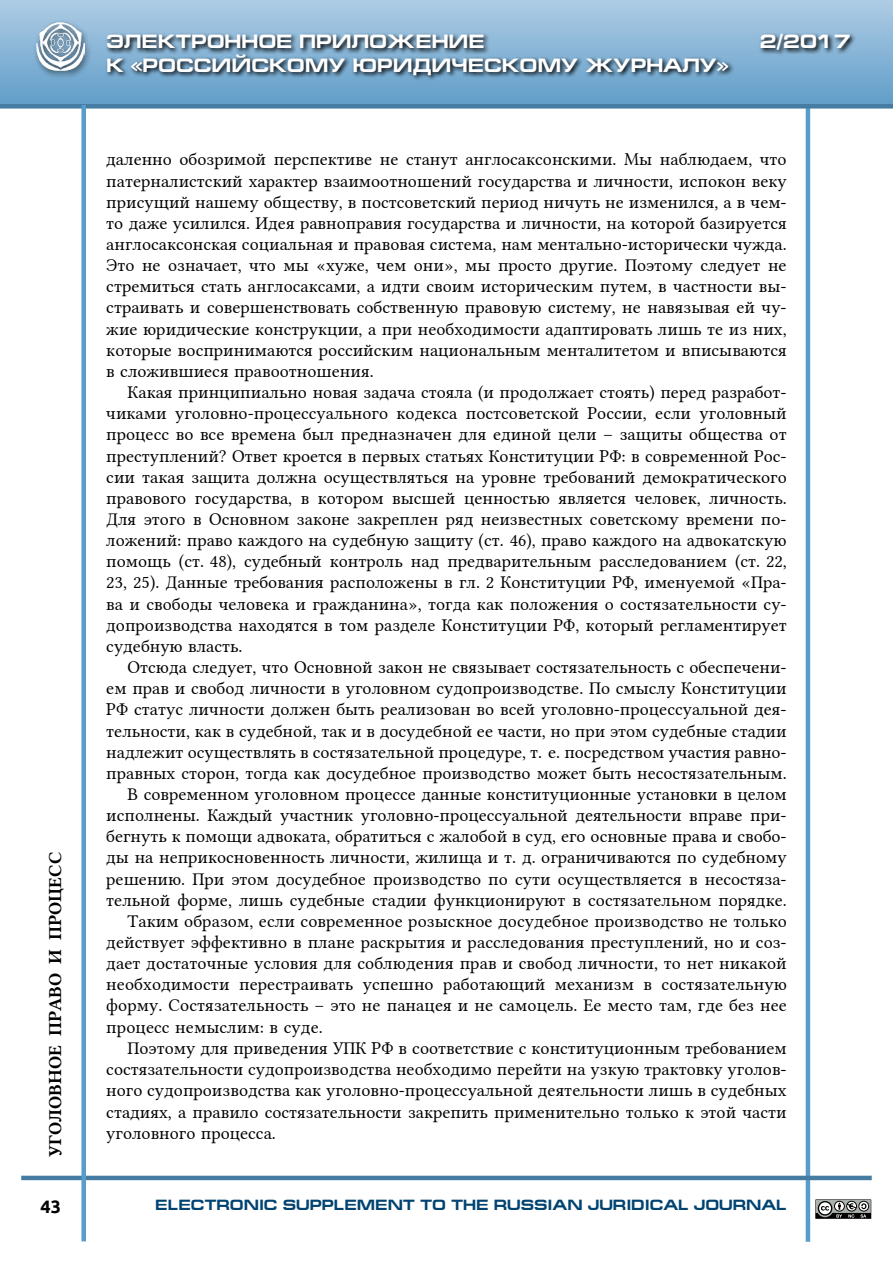
<style>
.page{position:relative;width:893px;height:1263px;background:#fff}
.page>*{position:absolute;margin:0;border:0;box-sizing:border-box;transform-origin:0 0}
.t1{font:700 19.5px "Europe Ext";color:#fff}
.t2{font:18px/21.1px "Lin Libertine";color:#000;text-align:justify}
.t3{font:18px "Lin Libertine B";color:#000}
.t4{font:700 18px "Ubuntu";color:#000}
.t5{font:700 15px "Europe Ext";color:#004371}
</style>
<div class="page">
<hr style="left:806px;top:91px;width:4px;height:1151px;background:#589cca">
<hr style="left:21px;top:1176px;width:851px;height:4px;background:#467ba2">
<div style="left:0;top:0;width:893px;height:106px;background:linear-gradient(to bottom,#aecce4,#619dc9)"></div>
<div style="left:0;top:104px;width:893px;height:5px;background:#467ba2"></div>
<div style="left:81px;top:105px;width:5px;height:1136px;background:#589cca"></div>
<div style="left:33px;top:19px;width:59px;height:60px;background:#000;opacity:.63"></div>
<img style="left:37px;top:23px;width:47px;height:47px">
<svg style="left:105px;top:31px;width:751px;height:50px;background:#6b90ac"></svg>
<svg style="left:815px;top:1199px;width:57px;height:20px"></svg>
<p class="t3" style="left:43px;top:1157px;width:307px;rotate:-90deg">уголовное право и процесс</p>
<p class="t4" style="left:41px;top:1196px;width:22px">43</p>
<p class="t1" style="left:106px;top:31px;width:380px">ЭЛЕКТРОННОЕ ПРИЛОЖЕНИЕ</p>
<p class="t1" style="left:760px;top:31px;width:92px">2/2017</p>
<p class="t1" style="left:106px;top:54px;width:624px">К «РОССИЙСКОМУ ЮРИДИЧЕСКОМУ ЖУРНАЛУ»</p>
<p class="t2" style="left:106px;top:147px;width:682px">даленно обозримой перспективе не станут англосаксонскими. Мы наблюдаем, что патерналистский характер взаимоотношений государства и личности, испокон веку присущий нашему обществу, в постсоветский период ничуть не изменился, а в чем&shy;то даже усилился. Идея равноправия государства и личности, на которой базируется англосаксонская социальная и правовая система, нам ментально-исторически чужда.<br>Это не означает, что мы «хуже, чем они», мы просто другие. Поэтому следует не стремиться стать англосаксами, а идти своим историческим путем, в частности вы&shy;страивать и совершенствовать собственную правовую систему, не навязывая ей чу&shy;жие юридические конструкции, а при необходимости адаптировать лишь те из них, которые воспринимаются российским национальным менталитетом и вписываются в сложившиеся правоотношения.</p>
<p class="t2" style="left:106px;top:380px;width:682px;text-indent:21px">Какая принципиально новая задача стояла (и продолжает стоять) перед разработ&shy;чиками уголовно-процессуального кодекса постсоветской России, если уголовный процесс во все времена был предназначен для единой цели – защиты общества от преступлений? Ответ кроется в первых статьях Конституции РФ: в современной Рос&shy;сии такая защита должна осуществляться на уровне требований демократического правового государства, в котором высшей ценностью является человек, личность.<br>Для этого в Основном законе закреплен ряд неизвестных советскому времени по&shy;ложений: право каждого на судебную защиту (ст. 46), право каждого на адвокатскую помощь (ст. 48), судебный контроль над предварительным расследованием (ст. 22, 23, 25). Данные требования расположены в гл. 2 Конституции РФ, именуемой «Пра&shy;ва и свободы человека и гражданина», тогда как положения о состязательности су&shy;допроизводства находятся в том разделе Конституции РФ, который регламентирует судебную власть.</p>
<p class="t2" style="left:128px;top:655px;width:661px">Отсюда следует, что Основной закон не связывает состязательность с обеспечени-</p>
<p class="t2" style="left:106px;top:676px;width:682px">ем прав и свобод личности в уголовном судопроизводстве. По смыслу Конституции</p>
<p class="t2" style="left:106px;top:697px;width:682px">РФ статус личности должен быть реализован во всей уголовно-процессуальной дея-</p>
<p class="t2" style="left:106px;top:718px;width:682px">тельности, как в судебной, так и в досудебной ее части, но при этом судебные стадии</p>
<p class="t2" style="left:106px;top:739px;width:682px">надлежит осуществлять в состязательной процедуре, т. е. посредством участия равно-</p>
<p class="t2" style="left:106px;top:760px;width:682px">правных сторон, тогда как досудебное производство может быть несостязательным.</p>
<p class="t2" style="left:128px;top:781px;width:661px">В современном уголовном процессе данные конституционные установки в целом</p>
<p class="t2" style="left:106px;top:803px;width:682px">исполнены. Каждый участник уголовно-процессуальной деятельности вправе при-</p>
<p class="t2" style="left:106px;top:824px;width:682px">бегнуть к помощи адвоката, обратиться с жалобой в суд, его основные права и свобо-</p>
<p class="t2" style="left:106px;top:845px;width:682px">ды на неприкосновенность личности, жилища и т. д. ограничиваются по судебному</p>
<p class="t2" style="left:106px;top:866px;width:682px">решению. При этом досудебное производство по сути осуществляется в несостяза-</p>
<p class="t2" style="left:106px;top:887px;width:682px">тельной форме, лишь судебные стадии функционируют в состязательном порядке.</p>
<p class="t2" style="left:128px;top:908px;width:661px">Таким образом, если современное розыскное досудебное производство не только</p>
<p class="t2" style="left:106px;top:930px;width:682px">действует эффективно в плане раскрытия и расследования преступлений, но и соз-</p>
<p class="t2" style="left:106px;top:951px;width:682px">дает достаточные условия для соблюдения прав и свобод личности, то нет никакой</p>
<p class="t2" style="left:106px;top:972px;width:682px">необходимости перестраивать успешно работающий механизм в состязательную</p>
<p class="t2" style="left:106px;top:993px;width:682px">форму. Состязательность – это не панацея и не самоцель. Ее место там, где без нее</p>
<p class="t2" style="left:106px;top:1014px;width:218px">процесс немыслим: в суде.</p>
<p class="t2" style="left:128px;top:1035px;width:661px">Поэтому для приведения УПК РФ в соответствие с конституционным требованием</p>
<p class="t2" style="left:106px;top:1056px;width:682px">состязательности судопроизводства необходимо перейти на узкую трактовку уголов-</p>
<p class="t2" style="left:106px;top:1078px;width:682px">ного судопроизводства как уголовно-процессуальной деятельности лишь в судебных</p>
<p class="t2" style="left:106px;top:1099px;width:682px">стадиях, а правило состязательности закрепить применительно только к этой части</p>
<p class="t2" style="left:106px;top:1121px;width:171px">уголовного процесса.</p>
<p class="t5" style="left:155px;top:1196px;width:633px">ELECTRONIC SUPPLEMENT TO THE RUSSIAN JURIDICAL JOURNAL</p>
</div>
